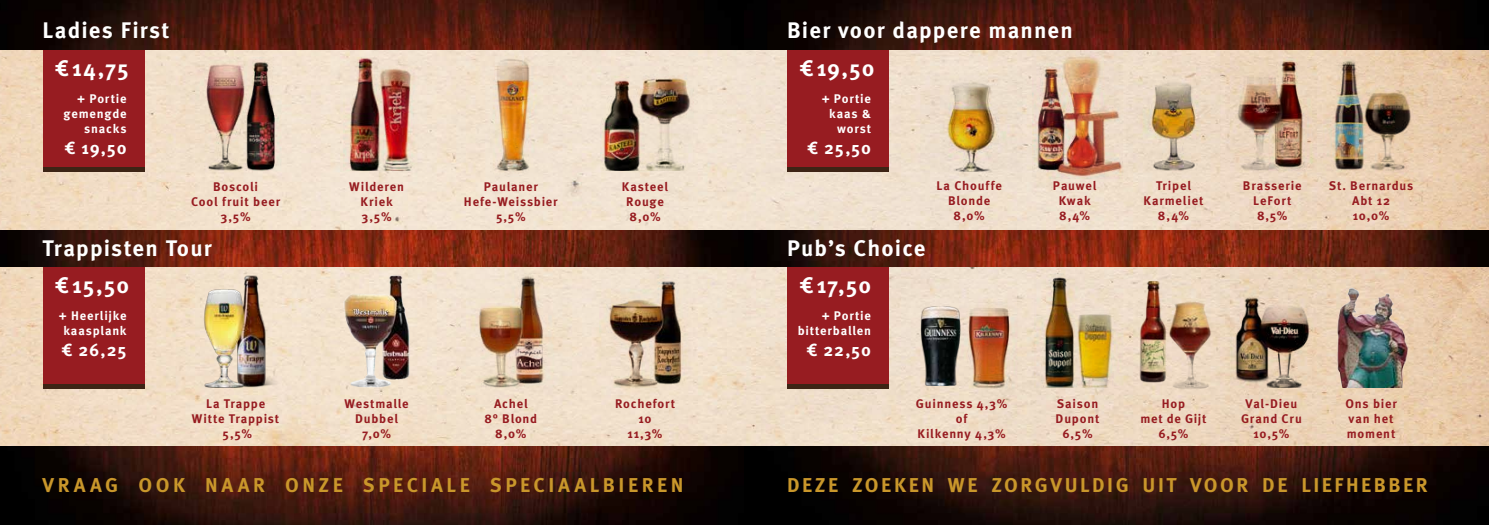
<style>
.page{position:relative;width:1489px;height:525px;background:#fff}
.page>*{position:absolute;margin:0;border:0;box-sizing:border-box;transform-origin:0 0}
.t1{font:700 22.5px/37.5px "FF Meta Pro";letter-spacing:.05em;color:#fff}
.t2{font:700 20px "FF Meta Pro";letter-spacing:.14em;color:#c9972b}
.t3{font:700 17.5px "FF Meta Pro";letter-spacing:.045em;color:#fff}
.t4{font:700 12.5px/15px "FF Meta Pro";letter-spacing:.06em;color:#971c21;text-align:center}
.t5{font:700 12.5px/15px "FF Meta Pro";letter-spacing:.06em;color:#fff;text-align:right}
</style>
<div class="page">
<img style="left:0;top:50px;width:1488px;height:396px">
<div style="left:43px;top:35px;width:101px;height:132px;background:#971c21"></div>
<div style="left:787px;top:35px;width:101px;height:132px;background:#971c21"></div>
<div style="left:43px;top:252px;width:101px;height:132px;background:#971c21"></div>
<div style="left:787px;top:252px;width:101px;height:132px;background:#971c21"></div>
<hr style="left:43px;top:167px;width:101px;height:4px;background:#3d2415">
<hr style="left:787px;top:167px;width:101px;height:4px;background:#3d2415">
<hr style="left:43px;top:384px;width:101px;height:4px;background:#3d2415">
<hr style="left:787px;top:384px;width:101px;height:4px;background:#3d2415">
<img style="left:180px;top:57px;width:101px;height:114px">
<img style="left:451px;top:51px;width:114px;height:125px">
<img style="left:343px;top:57px;width:76px;height:114px">
<img style="left:600px;top:60px;width:93px;height:111px">
<img style="left:920px;top:74px;width:102px;height:97px">
<img style="left:1126px;top:80px;width:94px;height:91px">
<img style="left:1032px;top:50px;width:90px;height:128px">
<img style="left:1225px;top:57px;width:91px;height:114px">
<img style="left:1322px;top:57px;width:91px;height:114px">
<img style="left:200px;top:273px;width:85px;height:114px">
<img style="left:454px;top:273px;width:113px;height:114px">
<img style="left:330px;top:273px;width:92px;height:114px">
<img style="left:599px;top:275px;width:91px;height:112px">
<img style="left:912px;top:306px;width:48px;height:79px">
<img style="left:1134px;top:273px;width:80px;height:121px">
<img style="left:1034px;top:273px;width:88px;height:114px">
<img style="left:1321px;top:280px;width:106px;height:107px">
<img style="left:1215px;top:275px;width:106px;height:112px">
<img style="left:0;top:0;width:1488px;height:50px">
<img style="left:0;top:446px;width:1488px;height:78px">
<img style="left:0;top:230px;width:1488px;height:36px">
<img style="left:960px;top:302px;width:57px;height:91px">
<h1 class="t1" style="left:55px;top:10px;width:116px;text-indent:-12px">Ladies First € 14,75</h1>
<h1 class="t1" style="left:799px;top:10px;width:275px;text-indent:-12px">Bier voor dappere mannen € 19,50</h1>
<p class="t5" style="left:64px;top:90px;width:64px">+ Portie gemengde snacks</p>
<h3 class="t3" style="left:64px;top:134px;width:64px">€ 19,50</h3>
<p class="t5" style="left:821px;top:90px;width:51px">+ Portie kaas &amp; worst</p>
<h3 class="t3" style="left:807px;top:134px;width:65px">€ 25,50</h3>
<p class="t4" style="left:191px;top:178px;width:90px">Boscoli<br>Cool fruit beer<br>3,5%</p>
<p class="t4" style="left:349px;top:178px;width:56px">Wilderen<br>Kriek<br>3,5%</p>
<p class="t4" style="left:464px;top:178px;width:95px">Paulaner<br>Hefe-Weissbier<br>5,5%</p>
<p class="t4" style="left:622px;top:178px;width:48px">Kasteel<br>Rouge<br>8,0%</p>
<p class="t4" style="left:936px;top:178px;width:67px">La Chouffe<br>Blonde<br>8,0%</p>
<p class="t4" style="left:1052px;top:178px;width:45px">Pauwel<br>Kwak<br>8,4%</p>
<p class="t4" style="left:1143px;top:178px;width:61px">Tripel<br>Karmeliet<br>8,4%</p>
<p class="t4" style="left:1242px;top:178px;width:60px">Brasserie<br>LeFort<br>8,5%</p>
<p class="t4" style="left:1328px;top:178px;width:86px">St. Bernardus<br>Abt 12<br>10,0%</p>
<h1 class="t1" style="left:55px;top:227px;width:158px;text-indent:-12px">Trappisten Tour € 15,50</h1>
<h1 class="t1" style="left:799px;top:227px;width:127px;text-indent:-12px">Pub’s Choice € 17,50</h1>
<p class="t5" style="left:59px;top:307px;width:69px;text-align:center">+ Heerlijke kaasplank</p>
<h3 class="t3" style="left:61px;top:336px;width:67px">€ 26,25</h3>
<p class="t5" style="left:797px;top:307px;width:75px">+ Portie bitterballen</p>
<h3 class="t3" style="left:806px;top:336px;width:66px">€ 22,50</h3>
<p class="t4" style="left:192px;top:395px;width:89px">La Trappe<br>Witte Trappist<br>5,5%</p>
<p class="t4" style="left:344px;top:395px;width:66px">Westmalle<br>Dubbel<br>7,0%</p>
<p class="t4" style="left:484px;top:395px;width:54px">Achel<br>8° Blond<br>8,0%</p>
<p class="t4" style="left:615px;top:395px;width:61px">Rochefort<br>10<br>11,3%</p>
<p class="t4" style="left:915px;top:395px;width:93px">Guinness 4,3% of<br>Kilkenny 4,3%</p>
<p class="t4" style="left:1055px;top:395px;width:45px">Saison<br>Dupont<br>6,5%</p>
<p class="t4" style="left:1140px;top:395px;width:67px">Hop<br>met de Gijt<br>6,5%</p>
<p class="t4" style="left:1345px;top:395px;width:53px;text-align:left">Ons bier van het moment</p>
<p class="t4" style="left:1240px;top:395px;width:62px">Val-Dieu<br>Grand Cru<br>10,5%</p>
<h2 class="t2" style="left:43px;top:469px;width:31px">Vraag</h2>
<h2 class="t2" style="left:138px;top:469px;width:17px">ook</h2>
<h2 class="t2" style="left:205px;top:469px;width:16px">naar</h2>
<h2 class="t2" style="left:285px;top:469px;width:16px">onz</h2>
<h2 class="t2" style="left:333px;top:469px;width:87px">e sp ecial</h2>
<h2 class="t2" style="left:459px;top:469px;width:88px">e sp eciaalbi</h2>
<h2 class="t2" style="left:628px;top:469px;width:54px">er en</h2>
<h2 class="t2" style="left:787px;top:469px;width:219px">Deze zoeken we zorg</h2>
<h2 class="t2" style="left:1050px;top:469px;width:43px">Vuldig</h2>
<h2 class="t2" style="left:1142px;top:469px;width:64px">uit voor</h2>
<h2 class="t2" style="left:1262px;top:469px;width:162px">de liefh ebber</h2>
</div>
